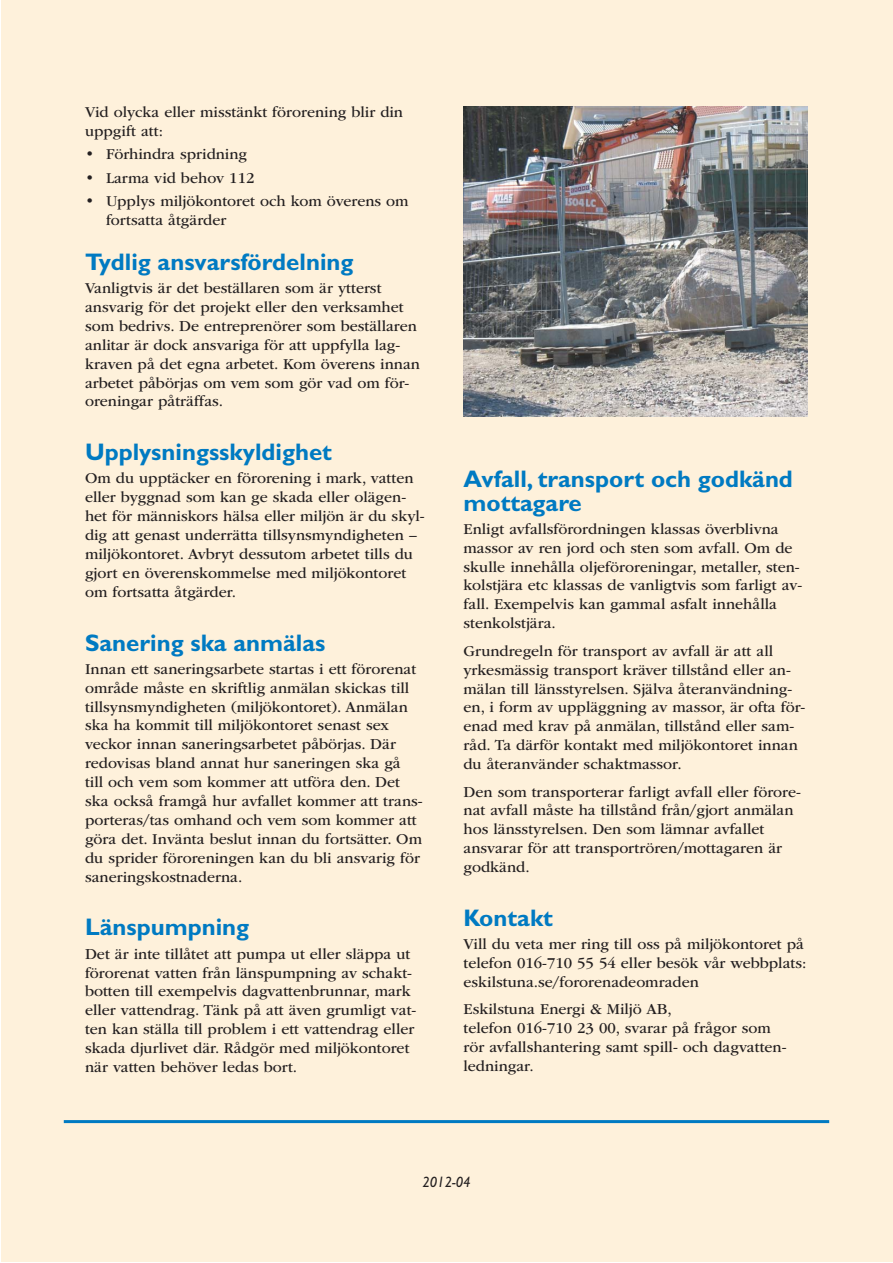
<style>
.page{position:relative;width:893px;height:1263px;background:#fff}
.page>*{position:absolute;margin:0;border:0;box-sizing:border-box;transform-origin:0 0}
.mellanrubrik{font:700 24px/24px "Gill Sans Std";color:#007ac2}
.brödtext{font:15.75px/18.9px "ITC Garamond Std";color:#231f20}
.t1{font:italic 15px "Gill Sans Std";color:#231f20;scale:.95 1}
</style>
<div class="page">
<div style="left:1px;top:0;width:891px;height:1262px;background:#fef1db"></div>
<hr style="left:64px;top:1120px;width:765px;height:3px;background:#007ac2">
<img style="left:463px;top:106px;width:345px;height:310px">
<p class="brödtext" style="left:85px;top:103px;width:320px">Vid olycka eller misstänkt förorening blir din uppgift att:</p>
<p class="brödtext" style="left:85px;top:145px;width:164px">• Förhindra spridning</p>
<p class="brödtext" style="left:85px;top:168px;width:171px">• Larma vid behov 112</p>
<p class="brödtext" style="left:106px;top:191px;width:304px;text-indent:-21px">• Upplys miljökontoret och kom överens om fortsatta åtgärder</p>
<p class="mellanrubrik" style="left:85px;top:250px;width:270px">Tydlig ansvarsfördelning</p>
<p class="brödtext" style="left:85px;top:279px;width:337px">Vanligtvis är det beställaren som är ytterst ansvarig för det projekt eller den verksamhet som bedrivs. De entreprenörer som beställaren anlitar är dock ansvariga för att uppfylla lag&shy;kraven på det egna arbetet. Kom överens innan arbetet påbörjas om vem som gör vad om för&shy;oreningar påträffas.</p>
<p class="mellanrubrik" style="left:85px;top:440px;width:248px">Upplysningsskyldighet</p>
<p class="brödtext" style="left:85px;top:469px;width:341px">Om du upptäcker en förorening i mark, vatten eller byggnad som kan ge skada eller olägen&shy;het för människors hälsa eller miljön är du skyl&shy;dig att genast underrätta tillsynsmyndigheten – miljökontoret. Avbryt dessutom arbetet tills du gjort en överenskommelse med miljökontoret om fortsatta åtgärder.</p>
<p class="mellanrubrik" style="left:85px;top:630px;width:242px">Sanering ska anmälas</p>
<p class="brödtext" style="left:85px;top:659px;width:339px">Innan ett saneringsarbete startas i ett förorenat område måste en skriftlig anmälan skickas till tillsynsmyndigheten (miljökontoret). Anmälan ska ha kommit till miljökontoret senast sex veckor innan saneringsarbetet påbörjas. Där redovisas bland annat hur saneringen ska gå till och vem som kommer att utföra den. Det ska också framgå hur avfallet kommer att trans&shy;porteras/tas omhand och vem som kommer att göra det. Invänta beslut innan du fortsätter. Om du sprider föroreningen kan du bli ansvarig för saneringskostnaderna.</p>
<p class="mellanrubrik" style="left:85px;top:915px;width:166px">Länspumpning</p>
<p class="brödtext" style="left:85px;top:944px;width:333px">Det är inte tillåtet att pumpa ut eller släppa ut förorenat vatten från länspumpning av schakt&shy;botten till exempelvis dagvattenbrunnar, mark eller vattendrag. Tänk på att även grumligt vat&shy;ten kan ställa till problem i ett vattendrag eller skada djurlivet där. Rådgör med miljökontoret när vatten behöver ledas bort.</p>
<p class="mellanrubrik" style="left:463px;top:466px;width:331px">Avfall, transport och godkänd mottagare</p>
<p class="brödtext" style="left:463px;top:519px;width:340px">Enligt avfallsförordningen klassas överblivna massor av ren jord och sten som avfall. Om de skulle innehålla oljeföroreningar, metaller, sten&shy;kolstjära etc klassas de vanligtvis som farligt av&shy;fall. Exempelvis kan gammal asfalt innehålla stenkolstjära.</p>
<p class="brödtext" style="left:463px;top:641px;width:343px">Grundregeln för transport av avfall är att all yrkesmässig transport kräver tillstånd eller an&shy;mälan till länsstyrelsen. Själva återanvändning&shy;en, i form av uppläggning av massor, är ofta för&shy;enad med krav på anmälan, tillstånd eller sam&shy;råd. Ta därför kontakt med miljökontoret innan du återanvänder schaktmassor.</p>
<p class="brödtext" style="left:463px;top:782px;width:339px">Den som transporterar farligt avfall eller förore&shy;nat avfall måste ha tillstånd från/gjort anmälan hos länsstyrelsen. Den som lämnar avfallet ansvarar för att transportrören/mottagaren är godkänd.</p>
<p class="mellanrubrik" style="left:463px;top:906px;width:91px">Kontakt</p>
<p class="brödtext" style="left:463px;top:935px;width:344px">Vill du veta mer ring till oss på miljökontoret på telefon 016-710 55 54 eller besök vår webbplats: eskilstuna.se/fororenadeomraden</p>
<p class="brödtext" style="left:463px;top:1000px;width:325px">Eskilstuna Energi &amp; Miljö AB,<br>telefon 016-710 23 00, svarar på frågor som rör avfallshantering samt spill- och dagvatten&shy;ledningar.</p>
<p class="t1" style="left:422px;top:1173px;width:52px">2012-04</p>
</div>
